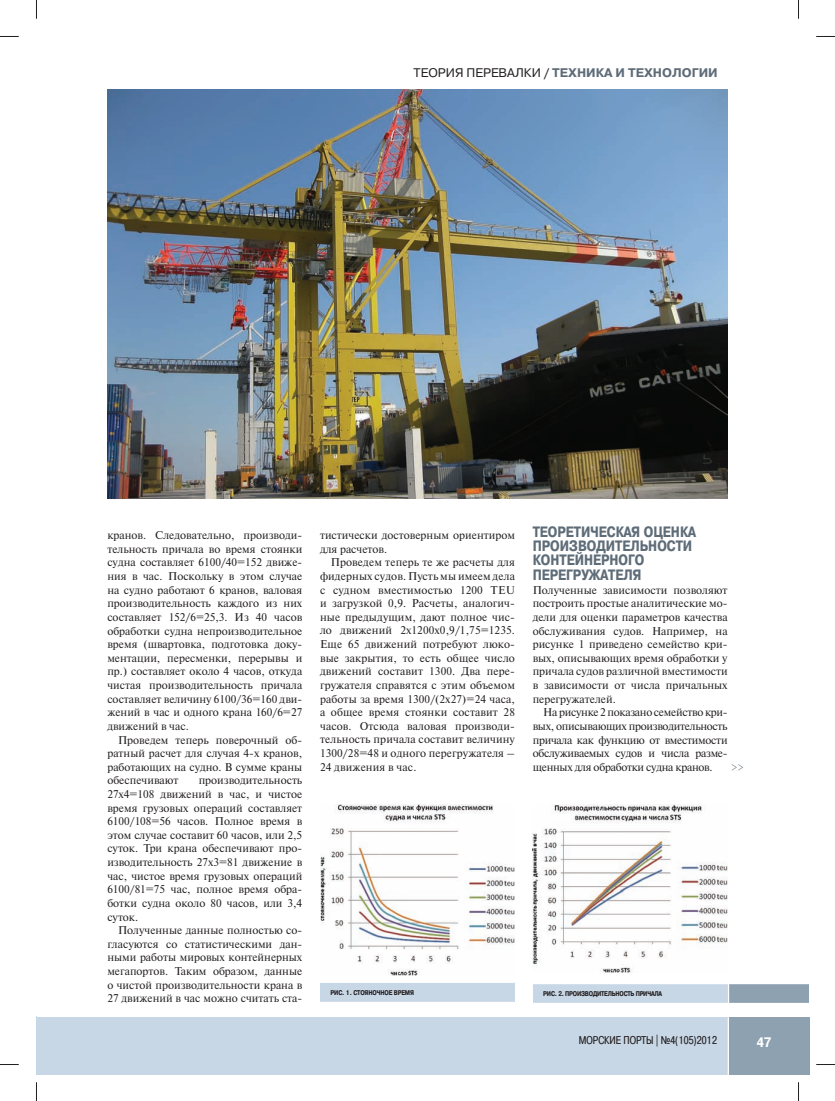
<style>
.page{position:relative;width:835px;height:1101px;background:#fff}
.page>*{position:absolute;margin:0;border:0;box-sizing:border-box;transform-origin:0 0}
.t1{font:700 15px/14.1px "Pragmatica Cond C";color:#5e6c78}
.t2{font:700 13.75px "Pragmatica Cond C";color:#fff}
.t3{font:700 12.5px "Pragmatica C";color:#5e6c78}
.t4{font:11.25px/13.6px "Newton C";color:#231f20;text-align:justify}
.t5{font:11.25px "Pragmatica Cond C";color:#231f20}
.t6{font:10px "Newton C";color:#5e6c78}
.t7{font:700 6.88px "Pragmatica Cond C";letter-spacing:-.03em;color:#231f20}
.s1{font-weight:400;color:#231f20}
.s2{color:#231f20}
</style>
<div class="page">
<hr style="left:36px;top:1016px;width:1px;height:59px;background:#c8d7e6">
<div style="left:37px;top:1017px;width:772px;height:58px;background:#c8d7e6"></div>
<div style="left:729px;top:1017px;width:80px;height:58px;background:#8da1b0"></div>
<hr style="left:727px;top:1017px;width:2px;height:58px;background:#fff">
<img style="left:320px;top:804px;width:195px;height:171px">
<img style="left:533px;top:804px;width:194px;height:168px">
<img style="left:107px;top:90px;width:620px;height:408px">
<div style="left:320px;top:982px;width:195px;height:20px;background:#c8d7e6"></div>
<hr style="left:320px;top:1001px;width:195px;height:2px;background:#fff">
<div style="left:533px;top:983px;width:195px;height:20px;background:#c8d7e6"></div>
<div style="left:728px;top:983px;width:81px;height:20px;background:#8da1b0"></div>
<hr style="left:533px;top:983px;width:195px;height:1px;background:#fff">
<svg style="left:728px;top:984px;width:1px;height:18px"></svg>
<hr style="left:533px;top:1002px;width:195px;height:2px;background:#fff">
<hr style="left:728px;top:983px;width:81px;height:1px;background:#fff">
<hr style="left:728px;top:1002px;width:81px;height:2px;background:#fff">
<svg style="left:0;top:36px;width:19px;height:1px"></svg>
<svg style="left:816px;top:36px;width:19px;height:1px"></svg>
<svg style="left:0;top:1064px;width:19px;height:1px"></svg>
<svg style="left:816px;top:1064px;width:19px;height:1px"></svg>
<svg style="left:36px;top:0;width:1px;height:19px"></svg>
<svg style="left:36px;top:1082px;width:1px;height:18px"></svg>
<svg style="left:798px;top:0;width:1px;height:19px"></svg>
<svg style="left:798px;top:1082px;width:1px;height:18px"></svg>
<p class="t3" style="left:414px;top:68px;width:306px"><span class="s1">ТЕОРИЯ ПЕРЕВАЛКИ</span> <span class="s2">/</span> ТЕХНИКА И ТЕХНОЛОГИИ</p>
<p class="t4" style="left:107px;top:528px;width:196px">кранов. Следовательно, производи&shy;тельность причала во время стоянки судна составляет 6100/40=152 движе&shy;ния в час. Поскольку в этом случае на судно работают 6 кранов, валовая производительность каждого из них составляет 152/6=25,3. Из 40 часов обработки судна непроизводительное время (швартовка, подготовка доку&shy;ментации, пересменки, перерывы и пр.) составляет около 4 часов, откуда чистая производительность причала составляет величину 6100/36=160 дви&shy;жений в час и одного крана 160/6=27 движений в час.</p>
<p class="t4" style="left:107px;top:732px;width:196px;text-indent:11px">Проведем теперь поверочный об&shy;ратный расчет для случая 4-х кранов, работающих на судно. В сумме краны обеспечивают</p>
<p class="t4" style="left:107px;top:773px;width:196px;text-indent:91px">производительность 27x4=108 движений в час, и чистое время грузовых операций составляет 6100/108=56 часов. Полное время в этом случае составит 60 часов, или 2,5 суток. Три крана обеспечивают про&shy;изводительность 27х3=81 движение в час, чистое время грузовых операций 6100/81=75 час, полное время обра&shy;ботки судна около 80 часов, или 3,4 суток.</p>
<p class="t4" style="left:107px;top:923px;width:196px;text-indent:11px">Полученные данные полностью со&shy;гласуются со статистическими дан&shy;ными работы мировых контейнерных мегапортов. Таким образом, данные о чистой производительности крана в 27 движений в час можно считать ста-</p>
<p class="t4" style="left:320px;top:528px;width:196px">тистически достоверным ориентиром для расчетов.</p>
<p class="t4" style="left:320px;top:555px;width:196px;text-indent:11px">Проведем теперь те же расчеты для фидерных судов. Пусть мы имеем дела с судном вместимостью 1200 TEU и загрузкой 0,9. Расчеты, аналогич&shy;ные предыдущим, дают полное чис&shy;ло движений 2х1200х0,9/1,75=1235.<br>Еще 65 движений потребуют люко&shy;вые закрытия, то есть общее число движений составит 1300. Два пере&shy;гружателя справятся с этим объемом работы за время 1300/(2х27)=24 часа, а общее время стоянки составит 28 часов. Отсюда валовая производи&shy;тельность причала составит величину 1300/28=48 и одного перегружателя – 24 движения в час.</p>
<h1 class="t1" style="left:533px;top:526px;width:165px">ТЕОРЕТИЧЕСКАЯ ОЦЕНКА<br>ПРОИЗВОДИТЕЛЬНОСТИ<br>КОНТЕЙНЕРНОГО<br>ПЕРЕГРУЖАТЕЛЯ</h1>
<p class="t4" style="left:533px;top:583px;width:196px">Полученные зависимости позволяют построить простые аналитические мо&shy;дели для оценки параметров качества обслуживания судов. Например, на рисунке 1 приведено семейство кри&shy;вых, описывающих время обработки у причала судов различной вместимости в зависимости от числа причальных перегружателей.</p>
<p class="t4" style="left:533px;top:705px;width:196px;text-indent:11px">На рисунке 2 показано семейство кри&shy;вых, описывающих производительность причала как функцию от вместимости обслуживаемых судов и числа разме&shy;щенных для обработки судна кранов.</p>
<p class="t6" style="left:731px;top:761px;width:14px">&gt;&gt;</p>
<p class="t7" style="left:330px;top:990px;width:85px">РИС. 1. СТОЯНОЧНОЕ ВРЕМЯ</p>
<p class="t7" style="left:543px;top:991px;width:120px">РИС. 2. ПРОИЗВОДИТЕЛЬНОСТЬ ПРИЧАЛА</p>
<p class="t5" style="left:579px;top:1036px;width:139px">МОРСКИЕ ПОРТЫ | №4(105)2012</p>
<p class="t2" style="left:757px;top:1036px;width:16px">47</p>
</div>
